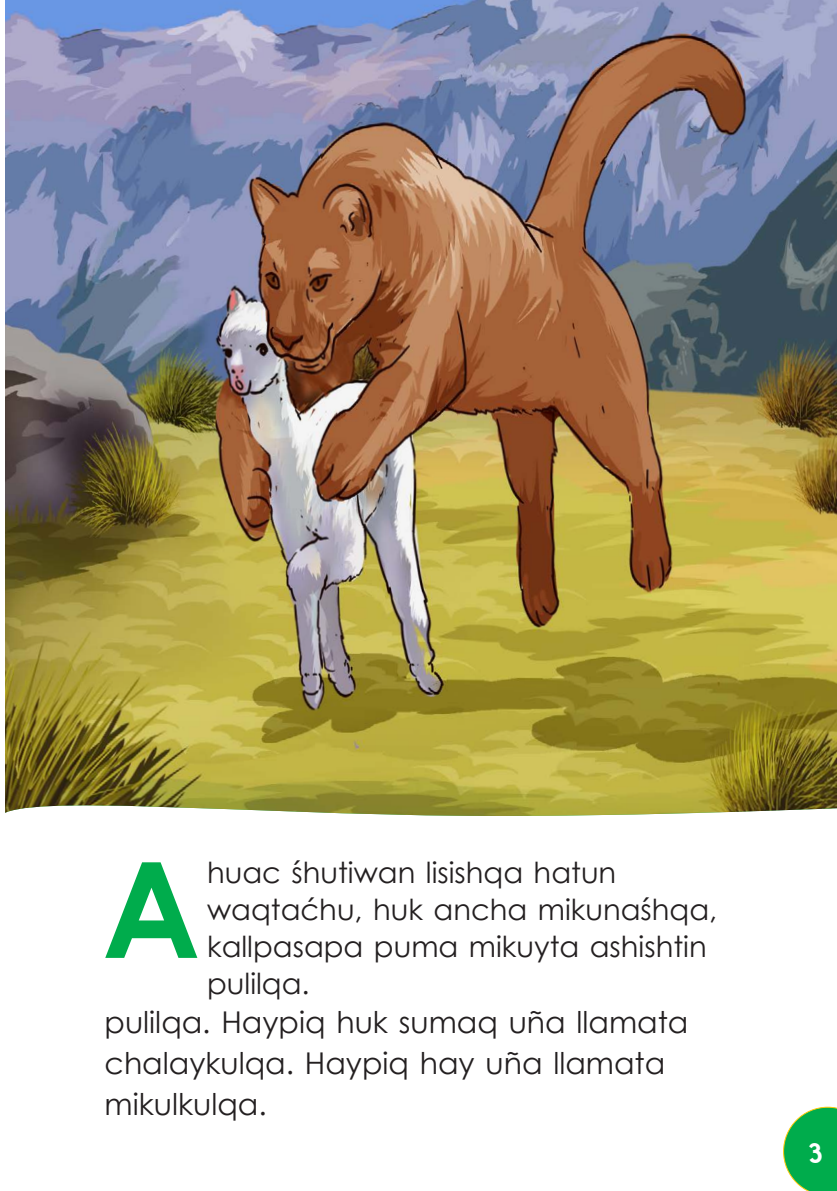
<style>
.page{position:relative;width:837px;height:1191px;background:#fff}
.page>*{position:absolute;margin:0;border:0;box-sizing:border-box;transform-origin:0 0}
._30P_relatos{font:700 133px "Century Gothic";color:#00ac4c}
._30P_relatos-2{font:30px/41px "Century Gothic";color:#231f20}
.t1{font:30px "Glitter Candy";color:#fff}
._30P_relatos-3{font:29px/37px "Century Gothic";color:#231f20}
</style>
<div class="page">
<svg style="left:783px;top:1106px;width:53px;height:85px"></svg>
<img style="left:5px;top:0;width:831px;height:816px">
<p class="_30P_relatos" style="left:102px;top:808px;width:100px">A</p>
<p class="_30P_relatos-3" style="left:207px;top:853px;width:410px">huac śhutiwan lisishqa hatun</p>
<p class="_30P_relatos-3" style="left:207px;top:890px;width:511px">waqtaćhu, huk ancha mikunaśhqa,</p>
<p class="_30P_relatos-3" style="left:207px;top:927px;width:501px">kallpasapa puma mikuyta ashishtin pulilqa.</p>
<p class="_30P_relatos-2" style="left:104px;top:1001px;width:585px">pulilqa. Haypiq huk sumaq uña llamata chalaykulqa. Haypiq hay uña llamata mikulkulqa.</p>
<p class="t1" style="left:808px;top:1134px;width:15px">3</p>
</div>
